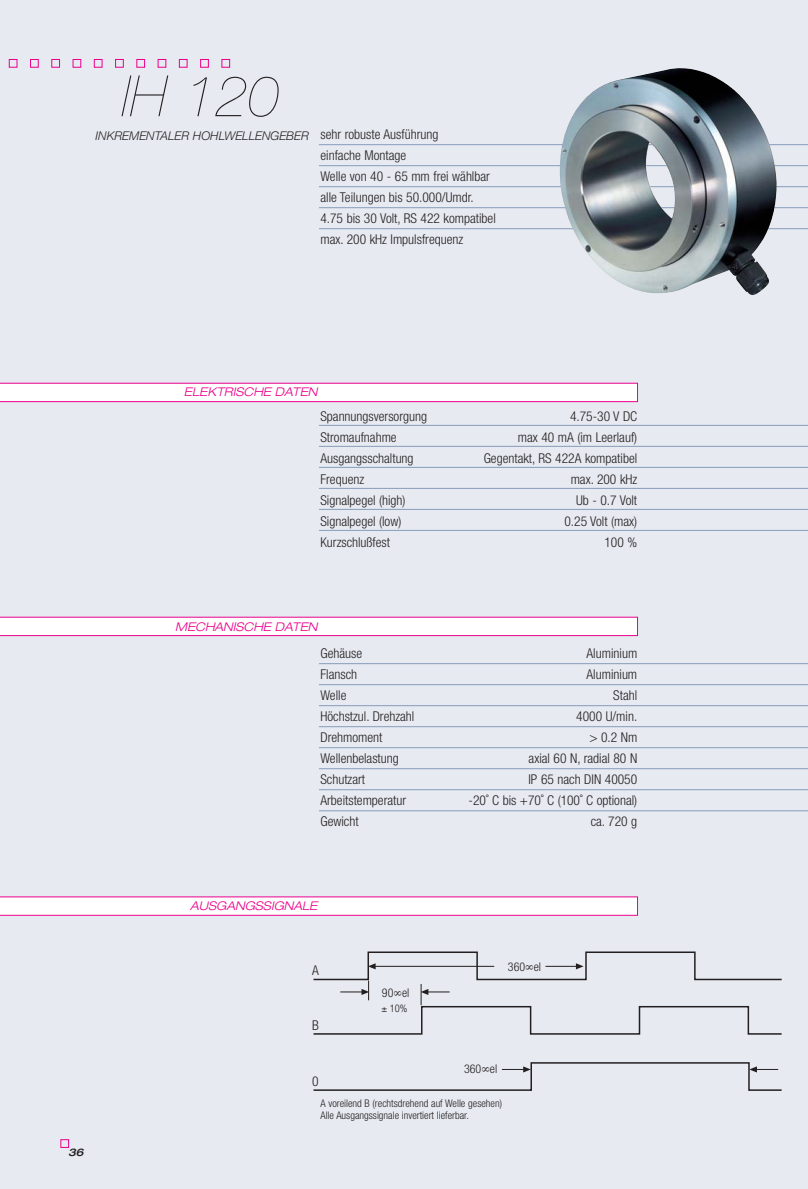
<style>
.page{position:relative;width:808px;height:1189px;background:#fff}
.page>*{position:absolute;margin:0;border:0;box-sizing:border-box;transform-origin:0 0}
.t1{font:italic 200 57px "Helvetica Neue";color:#231f20}
.t2{font:300 condensed 13.5px/21px "Helvetica Neue";color:#231f20}
.t3{font:italic 300 12px "Helvetica Neue";color:#231f20}
.t4{font:italic 300 expanded 12px "Helvetica Neue";color:#ec008c}
.t5{font:300 condensed 12px "Helvetica Neue";color:#231f20}
.t6{font:300 condensed 10.5px/12.6px "Helvetica Neue";color:#231f20}
.t7{font:italic 500 expanded 10.5px "Helvetica Neue";color:#231f20}
.s1{font-style:normal;font-stretch:condensed;font-size:13.5px}
</style>
<div class="page">
<div style="left:0;top:0;width:808px;height:1188px;background:#e7eaf1"></div>
<div style="left:60px;top:1139px;width:9px;height:8px;border:1px solid #ec008c"></div>
<svg style="left:9px;top:59px;width:221px;height:9px"></svg>
<svg style="left:0;top:617px;width:638px;height:19px;background:#fde8f4"></svg>
<svg style="left:0;top:383px;width:638px;height:19px;background:#fde8f4"></svg>
<svg style="left:313px;top:951px;width:469px;height:140px"></svg>
<svg style="left:749px;top:1066px;width:29px;height:6px"></svg>
<svg style="left:502px;top:1066px;width:29px;height:6px"></svg>
<hr style="left:375px;top:966px;width:119px;height:1px;background:#231f20">
<svg style="left:368px;top:963px;width:8px;height:6px"></svg>
<hr style="left:545px;top:966px;width:31px;height:1px;background:#231f20">
<svg style="left:576px;top:963px;width:7px;height:6px"></svg>
<svg style="left:421px;top:983px;width:29px;height:22px"></svg>
<svg style="left:340px;top:980px;width:29px;height:20px"></svg>
<hr style="left:319px;top:144px;width:489px;height:1px;background:#91a5c1">
<hr style="left:319px;top:165px;width:489px;height:1px;background:#91a5c1">
<hr style="left:319px;top:186px;width:489px;height:1px;background:#91a5c1">
<hr style="left:319px;top:207px;width:489px;height:1px;background:#91a5c1">
<hr style="left:319px;top:228px;width:489px;height:1px;background:#91a5c1">
<hr style="left:319px;top:425px;width:489px;height:1px;background:#91a5c1">
<hr style="left:319px;top:446px;width:489px;height:1px;background:#91a5c1">
<hr style="left:319px;top:467px;width:489px;height:1px;background:#91a5c1">
<hr style="left:319px;top:488px;width:489px;height:1px;background:#91a5c1">
<hr style="left:319px;top:509px;width:489px;height:1px;background:#91a5c1">
<hr style="left:319px;top:530px;width:489px;height:1px;background:#91a5c1">
<hr style="left:319px;top:663px;width:489px;height:1px;background:#91a5c1">
<hr style="left:319px;top:684px;width:489px;height:1px;background:#91a5c1">
<hr style="left:319px;top:705px;width:489px;height:1px;background:#91a5c1">
<hr style="left:319px;top:726px;width:489px;height:1px;background:#91a5c1">
<hr style="left:319px;top:747px;width:489px;height:1px;background:#91a5c1">
<hr style="left:319px;top:768px;width:489px;height:1px;background:#91a5c1">
<hr style="left:319px;top:789px;width:489px;height:1px;background:#91a5c1">
<hr style="left:319px;top:810px;width:489px;height:1px;background:#91a5c1">
<svg style="left:0;top:896px;width:638px;height:19px;background:#fdedf7"></svg>
<img style="left:556px;top:68px;width:223px;height:227px">
<svg style="left:382px;top:1007px;width:5px;height:5px"></svg>
<h1 class="t1" style="left:122px;top:75px;width:159px">IH 120</h1>
<p class="t3" style="left:96px;top:131px;width:344px">INKREMENTALER HOHLWELLENGEBER <span class="s1">sehr robuste Ausführung</span></p>
<p class="t2" style="left:320px;top:146px;width:177px">einfache Montage<br>Welle von 40 - 65 mm frei wählbar alle Teilungen bis 50.000/Umdr.<br>4.75 bis 30 Volt, RS 422 kompatibel max. 200 kHz Impulsfrequenz</p>
<p class="t7" style="left:68px;top:1147px;width:19px">36</p>
<p class="t4" style="left:184px;top:388px;width:137px">ELEKTRISCHE DATEN</p>
<p class="t2" style="left:320px;top:406px;width:108px">Spannungsversorgung</p>
<p class="t2" style="left:570px;top:406px;width:69px">4.75-30 V DC</p>
<p class="t2" style="left:320px;top:427px;width:78px">Stromaufnahme</p>
<p class="t2" style="left:518px;top:427px;width:121px">max 40 mA (im Leerlauf)</p>
<p class="t2" style="left:320px;top:448px;width:95px">Ausgangsschaltung</p>
<p class="t2" style="left:484px;top:448px;width:155px">Gegentakt, RS 422A kompatibel</p>
<p class="t2" style="left:320px;top:469px;width:45px">Frequenz</p>
<p class="t2" style="left:571px;top:469px;width:68px">max. 200 kHz</p>
<p class="t2" style="left:320px;top:490px;width:87px">Signalpegel (high)</p>
<p class="t2" style="left:576px;top:490px;width:63px">Ub - 0.7 Volt</p>
<p class="t2" style="left:320px;top:511px;width:82px">Signalpegel (low)</p>
<p class="t2" style="left:564px;top:511px;width:74px">0.25 Volt (max)</p>
<p class="t2" style="left:320px;top:532px;width:71px">Kurzschlußfest</p>
<p class="t2" style="left:604px;top:532px;width:34px">100 %</p>
<p class="t4" style="left:175px;top:622px;width:146px">MECHANISCHE DATEN</p>
<p class="t2" style="left:320px;top:643px;width:43px">Gehäuse</p>
<p class="t2" style="left:586px;top:643px;width:52px">Aluminium</p>
<p class="t2" style="left:320px;top:664px;width:38px">Flansch</p>
<p class="t2" style="left:586px;top:664px;width:52px">Aluminium</p>
<p class="t2" style="left:320px;top:685px;width:27px">Welle</p>
<p class="t2" style="left:613px;top:685px;width:25px">Stahl</p>
<p class="t2" style="left:320px;top:706px;width:95px">Höchstzul. Drehzahl</p>
<p class="t2" style="left:576px;top:706px;width:62px">4000 U/min.</p>
<p class="t2" style="left:320px;top:727px;width:64px">Drehmoment</p>
<p class="t2" style="left:589px;top:727px;width:49px">&gt; 0.2 Nm</p>
<p class="t2" style="left:320px;top:748px;width:80px">Wellenbelastung</p>
<p class="t2" style="left:529px;top:748px;width:110px">axial 60 N, radial 80 N</p>
<p class="t2" style="left:320px;top:769px;width:46px">Schutzart</p>
<p class="t2" style="left:528px;top:769px;width:110px">IP 65 nach DIN 40050</p>
<p class="t2" style="left:320px;top:790px;width:87px">Arbeitstemperatur</p>
<p class="t2" style="left:469px;top:790px;width:170px">-20˚ C bis +70˚ C (100˚ C optional)</p>
<p class="t2" style="left:320px;top:811px;width:40px">Gewicht</p>
<p class="t2" style="left:591px;top:811px;width:48px">ca. 720 g</p>
<p class="t4" style="left:190px;top:901px;width:131px">AUSGANGSSIGNALE</p>
<p class="t2" style="left:312px;top:960px;width:8px">A</p>
<p class="t2" style="left:312px;top:1016px;width:8px">B</p>
<p class="t2" style="left:312px;top:1071px;width:8px">0</p>
<p class="t5" style="left:382px;top:988px;width:29px">90∞el</p>
<p class="t6" style="left:390px;top:1003px;width:19px">10%</p>
<p class="t5" style="left:508px;top:962px;width:35px">360∞el</p>
<p class="t5" style="left:464px;top:1063px;width:35px">360∞el</p>
<p class="t6" style="left:320px;top:1097px;width:183px">A voreilend B (rechtsdrehend auf Welle gesehen)<br>Alle Ausgangssignale invertiert lieferbar.</p>
</div>
